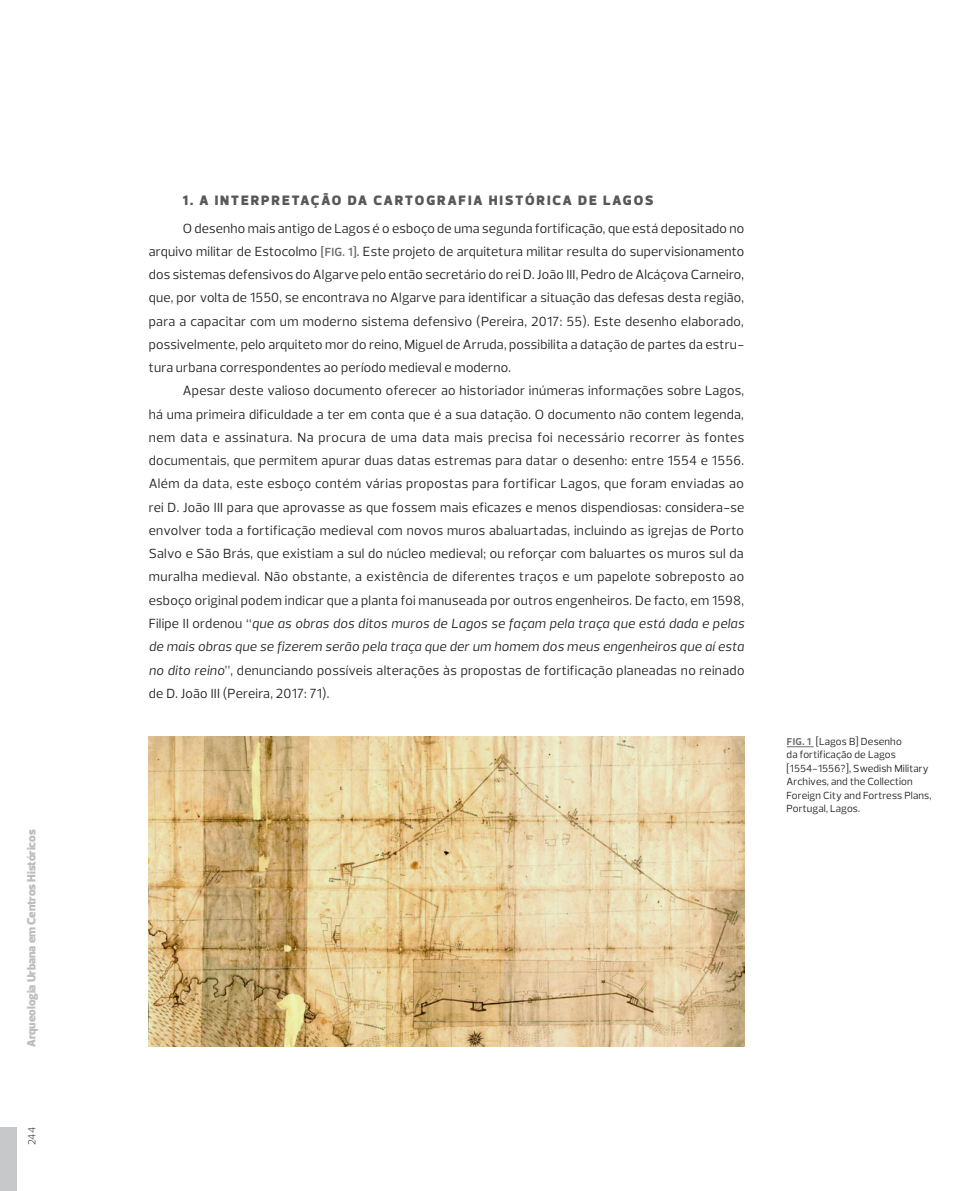
<style>
.page{position:relative;width:978px;height:1191px;background:#fff}
.page>*{position:absolute;margin:0;border:0;box-sizing:border-box;transform-origin:0 0}
.subtitulo_1{font:900 13.8px "Prelo";letter-spacing:.135em;color:#57585a}
.texto_corrido{font:13.5px/23.2px "Prelo";letter-spacing:.02em;color:#231f20;text-align:justify}
.texto_corrido_1_º_pa{font:13.5px/23.2px "Prelo";letter-spacing:.015em;color:#231f20;text-align:justify}
.t1{font:900 12px "Prelo";color:#bcbdc0}
.legendas_figuras{font:10.5px/13.5px "Prelo";letter-spacing:.015em;color:#231f20}
.t2{font:300 10.5px "Prelo";color:#231f20}
.s1{font-weight:600;font-size:12px;color:#6c6d70}
.s2{font-style:italic}
.s3{font-weight:700;font-size:10.2px;color:#6c6d70}
</style>
<div class="page">
<div style="left:0;top:1127px;width:17px;height:64px;background:#c7c8ca"></div>
<img style="left:149px;top:736px;width:595px;height:310px">
<svg style="left:787px;top:746px;width:27px;height:1px"></svg>
<p class="t1" style="left:24px;top:1047px;width:219px;rotate:-90deg">Arqueologia Urbana em Centros Históricos</p>
<p class="t2" style="left:25px;top:1145px;width:20px;rotate:-90deg">244</p>
<p class="subtitulo_1" style="left:183px;top:192px;width:472px">1. A INTERPRETAÇÃO DA CARTOGRAFIA HISTÓRICA DE LAGOS</p>
<p class="texto_corrido_1_º_pa" style="left:149px;top:216px;width:597px;text-indent:34px">O desenho mais antigo de Lagos é o esboço de uma segunda fortificação, que está depositado no arquivo militar de Estocolmo <span class="s1">[FIG. 1]</span>. Este projeto de arquitetura militar resulta do supervisionamento dos sistemas defensivos do Algarve pelo então secretário do rei D. João III, Pedro de Alcáçova Carneiro, que, por volta de 1550, se encontrava no Algarve para identificar a situação das defesas desta região, para a capacitar com um moderno sistema defensivo (Pereira, 2017: 55). Este desenho elaborado, possivelmente, pelo arquiteto mor do reino, Miguel de Arruda, possibilita a datação de partes da estru&shy;tura urbana correspondentes ao período medieval e moderno.</p>
<p class="texto_corrido" style="left:149px;top:379px;width:597px;text-indent:34px">Apesar deste valioso documento oferecer ao historiador inúmeras informações sobre Lagos, há uma primeira dificuldade a ter em conta que é a sua datação. O documento não contem legenda, nem data e assinatura. Na procura de uma data mais precisa foi necessário recorrer às fontes documentais, que permitem apurar duas datas estremas para datar o desenho: entre 1554 e 1556.<br>Além da data, este esboço contém várias propostas para fortificar Lagos, que foram enviadas ao rei D. João III para que aprovasse as que fossem mais eficazes e menos dispendiosas: considera-‑se envolver toda a fortificação medieval com novos muros abaluartadas, incluindo as igrejas de Porto Salvo e São Brás, que existiam a sul do núcleo medieval; ou reforçar com baluartes os muros sul da muralha medieval. Não obstante, a existência de diferentes traços e um papelote sobreposto ao esboço original podem indicar que a planta foi manuseada por outros engenheiros. De facto, em 1598, Filipe II ordenou “<span class="s2">que as obras dos ditos muros de Lagos se façam pela traça que está dada e pelas de mais obras que se fizerem serão pela traça que der um homem dos meus engenheiros que aí esta no dito reino</span>”, denunciando possíveis alterações às propostas de fortificação planeadas no reinado de D. João III (Pereira, 2017: 71).</p>
<p class="legendas_figuras" style="left:787px;top:734px;width:146px"><span class="s3">FIG. 1</span> [Lagos B] Desenho<br>da fortificação de Lagos [1554-‑1556?], Swedish Military<br>Archives, and the Collection<br>Foreign City and Fortress Plans,<br>Portugal, Lagos.</p>
</div>
